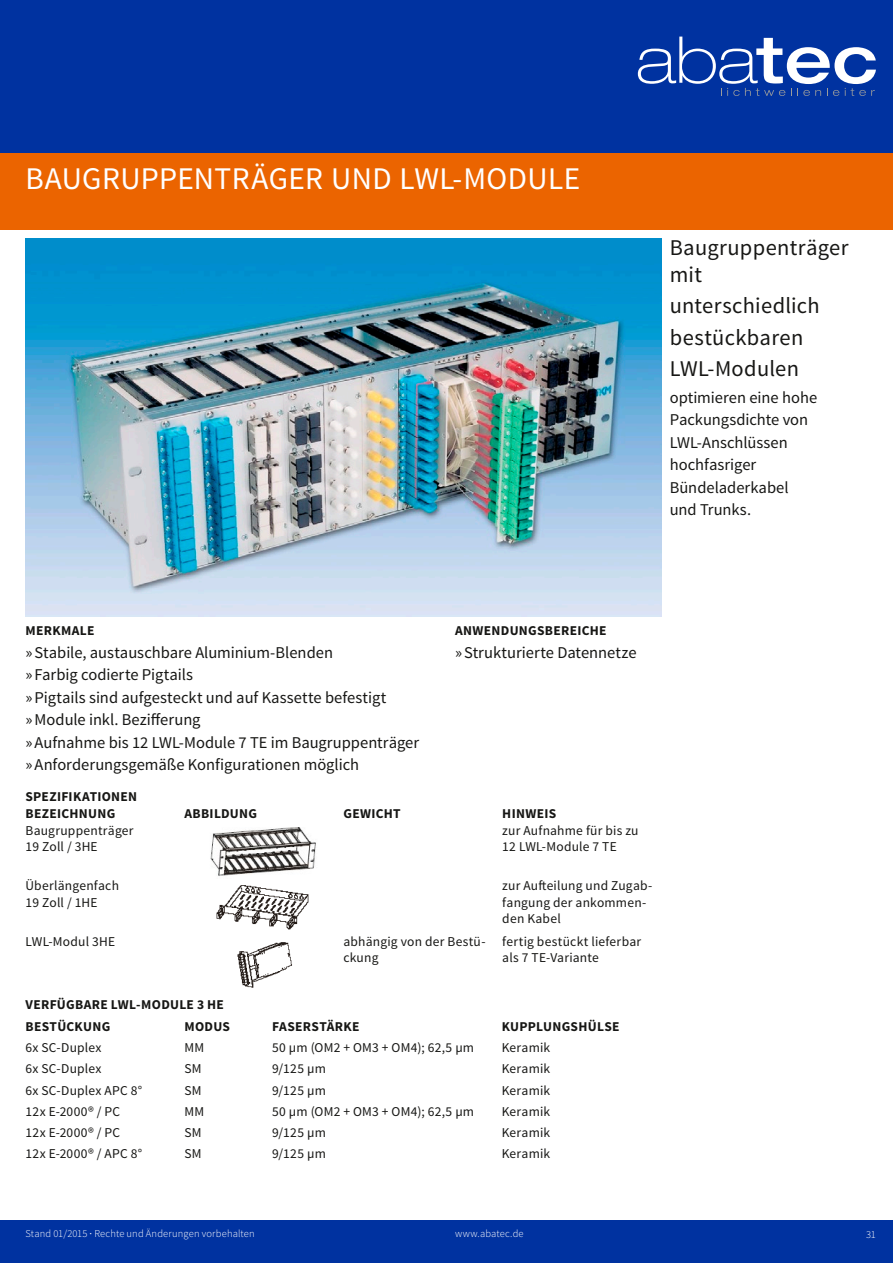
<style>
.page{position:relative;width:893px;height:1263px;background:#fff}
.page>*{position:absolute;margin:0;border:0;box-sizing:border-box;transform-origin:0 0}
.t1{font:31.5px "Source Sans Pro";letter-spacing:.01em;color:#fff}
.t2{font:22.5px/31.2px "Source Sans Pro";letter-spacing:.01em;color:#171715}
.t3{font:16.5px/22.5px "Source Sans Pro";letter-spacing:-.005em;color:#171715}
.t4{font:13.5px/16.2px "Source Sans Pro";letter-spacing:.015em;color:#171715}
.t5{font:700 13.5px/17px "Source Sans Pro";letter-spacing:.025em;color:#171715}
.t6{font:300 10.5px "Source Sans Pro";letter-spacing:.015em;color:#fff}
.s1{font-weight:400}
</style>
<div class="page">
<div style="left:0;top:0;width:893px;height:230px;background:#0032a0"></div>
<div style="left:0;top:1220px;width:893px;height:43px;background:#0032a0"></div>
<svg style="left:638px;top:37px;width:238px;height:59px"></svg>
<div style="left:0;top:153px;width:893px;height:77px;background:#eb6400"></div>
<img style="left:26px;top:238px;width:635px;height:379px">
<img style="left:210px;top:827px;width:106px;height:49px">
<img style="left:216px;top:885px;width:93px;height:45px">
<img style="left:237px;top:942px;width:55px;height:46px">
<h1 class="t1" style="left:26px;top:159px;width:556px">BAUGRUPPENTRÄGER UND LWL-MODULE</h1>
<h2 class="t2" style="left:670px;top:234px;width:180px;line-height:27px">Baugruppenträger mit</h2>
<h2 class="t2" style="left:670px;top:291px;width:152px">unterschiedlich bestückbaren<br>LWL-Modulen</h2>
<p class="t3" style="left:670px;top:386px;width:149px">optimieren eine hohe<br>Packungsdichte von<br>LWL-Anschlüssen hochfasriger<br>Bündeladerkabel und Trunks.</p>
<p class="t5" style="left:26px;top:623px;width:70px">MERKMALE</p>
<p class="t3" style="left:26px;top:641px;width:395px">»Stabile, austauschbare Aluminium-Blenden<br>» Farbig codierte Pigtails<br>»Pigtails sind aufgesteckt und auf Kassette befestigt »Module inkl. Bezifferung<br>»Aufnahme bis 12 LWL-Module 7 TE im Baugruppenträger »Anforderungsgemäße Konfigurationen möglich</p>
<p class="t5" style="left:455px;top:623px;width:153px">ANWENDUNGSBEREICHE</p>
<p class="t3" style="left:455px;top:641px;width:183px">»Strukturierte Datennetze</p>
<p class="t5" style="left:26px;top:789px;width:113px">SPEZIFIKATIONEN<br>BEZEICHNUNG</p>
<p class="t5" style="left:184px;top:806px;width:74px">ABBILDUNG</p>
<p class="t5" style="left:343px;top:806px;width:59px">GEWICHT</p>
<p class="t5" style="left:502px;top:806px;width:55px">HINWEIS</p>
<p class="t4" style="left:26px;top:823px;width:110px">Baugruppenträger<br>19 Zoll / 3HE</p>
<p class="t4" style="left:502px;top:823px;width:138px">zur Aufnahme für bis zu<br>12 LWL-Module 7 TE</p>
<p class="t4" style="left:26px;top:878px;width:95px">Überlängenfach<br>19 Zoll / 1HE</p>
<p class="t4" style="left:502px;top:878px;width:152px">zur Aufteilung und Zugab&shy;fangung der ankommen&shy;den Kabel</p>
<p class="t4" style="left:26px;top:933px;width:91px">LWL-Modul 3HE</p>
<p class="t4" style="left:343px;top:933px;width:144px">abhängig von der Bestü&shy;ckung</p>
<p class="t4" style="left:502px;top:933px;width:140px">fertig bestückt lieferbar als 7 TE-Variante</p>
<p class="t5" style="left:26px;top:995px;width:200px;line-height:21.3px">VERFÜGBARE LWL-MODULE 3 HE<br>BESTÜCKUNG</p>
<p class="t5" style="left:184px;top:1018px;width:47px">MODUS</p>
<p class="t5" style="left:272px;top:1018px;width:89px">FASERSTÄRKE</p>
<p class="t5" style="left:502px;top:1018px;width:119px">KUPPLUNGSHÜLSE</p>
<p class="t4" style="left:26px;top:1040px;width:78px">6x SC-Duplex</p>
<p class="t4" style="left:184px;top:1040px;width:21px">MM</p>
<p class="t4" style="left:272px;top:1040px;width:203px">50 µm (OM2 + OM3 + OM4); 62,5 µm</p>
<p class="t4" style="left:502px;top:1040px;width:50px">Keramik</p>
<p class="t4" style="left:26px;top:1061px;width:78px">6x SC-Duplex</p>
<p class="t4" style="left:184px;top:1061px;width:19px">SM</p>
<p class="t4" style="left:272px;top:1061px;width:55px">9/125 µm</p>
<p class="t4" style="left:502px;top:1061px;width:50px">Keramik</p>
<p class="t4" style="left:26px;top:1082px;width:118px">6x SC-Duplex APC 8°</p>
<p class="t4" style="left:184px;top:1082px;width:19px">SM</p>
<p class="t4" style="left:272px;top:1082px;width:55px">9/125 µm</p>
<p class="t4" style="left:502px;top:1082px;width:50px">Keramik</p>
<p class="t4" style="left:26px;top:1103px;width:96px">12x E-2000® / PC</p>
<p class="t4" style="left:184px;top:1103px;width:21px">MM</p>
<p class="t4" style="left:272px;top:1103px;width:203px">50 µm (OM2 + OM3 + OM4); 62,5 µm</p>
<p class="t4" style="left:502px;top:1103px;width:50px">Keramik</p>
<p class="t4" style="left:26px;top:1125px;width:96px">12x E-2000® / PC</p>
<p class="t4" style="left:184px;top:1125px;width:19px">SM</p>
<p class="t4" style="left:272px;top:1125px;width:55px">9/125 µm</p>
<p class="t4" style="left:502px;top:1125px;width:50px">Keramik</p>
<p class="t4" style="left:26px;top:1146px;width:118px">12x E-2000® / APC 8°</p>
<p class="t4" style="left:184px;top:1146px;width:19px">SM</p>
<p class="t4" style="left:272px;top:1146px;width:55px">9/125 µm</p>
<p class="t4" style="left:502px;top:1146px;width:50px">Keramik</p>
<p class="t6" style="left:26px;top:1227px;width:231px">Stand 01/2015 <span class="s1">·</span> Rechte und Änderungen vorbehalten</p>
<p class="t6" style="left:455px;top:1227px;width:70px">www.abatec.de</p>
<p class="t6" style="left:866px;top:1228px;width:11px">31</p>
</div>
